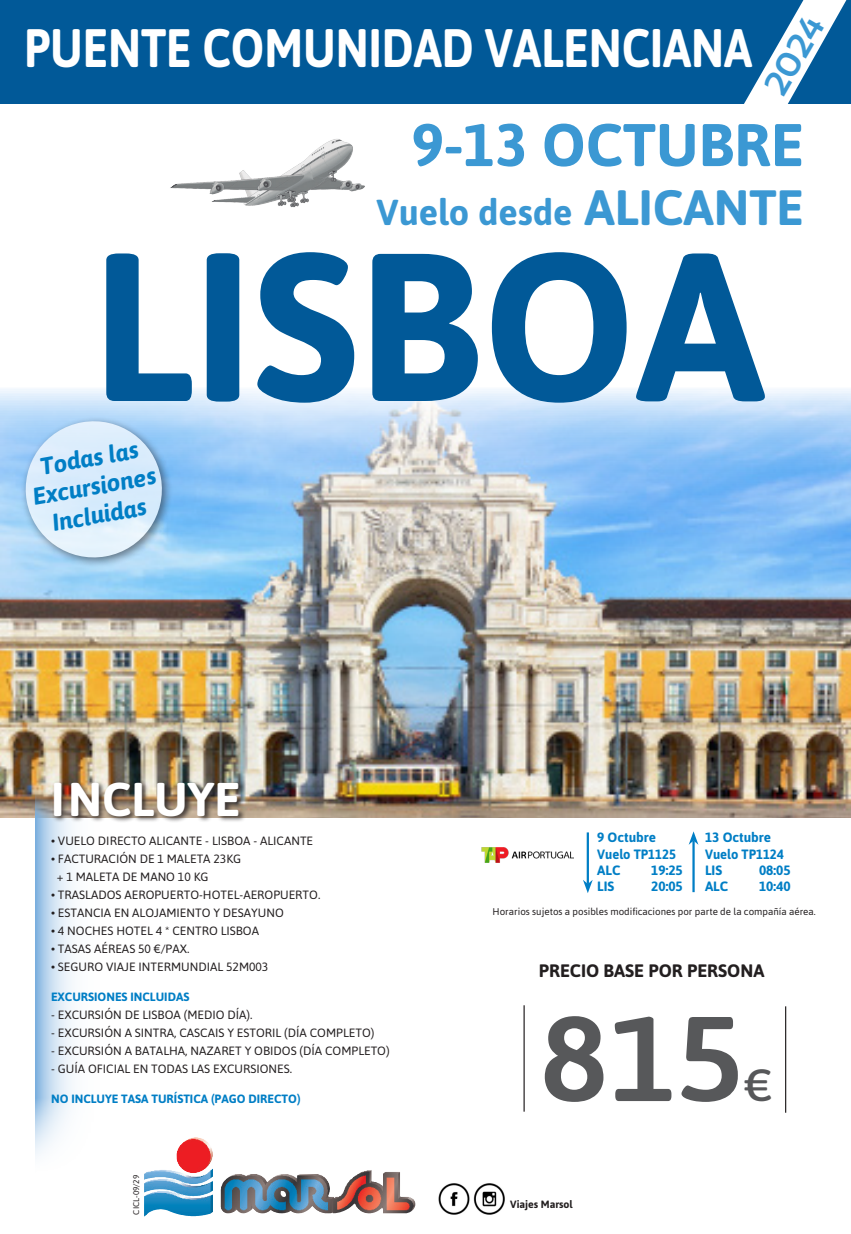
<style>
.page{position:relative;width:851px;height:1234px;background:#fff}
.page>*{position:absolute;margin:0;border:0;box-sizing:border-box;transform-origin:0 0}
.t1{font:700 210px "Asap";color:#015998}
.t2{font:600 120px "Asap";color:#57585a;scale:1.06 1}
.t3{font:700 60px "Asap";color:#3b98d3}
.t4{font:700 54px "Asap";color:#fff;scale:.85 1}
.t5{font:700 47.25px "Asap";color:#fff}
.t6{font:500 45px "Asap";color:#57585a;scale:1.06 1}
.t7{font:700 36px "Asap";color:#3b98d3}
.t8{font:700 34.5px "Sansation";color:#3b98d3}
.t9{font:italic 700 24px "Asap";color:#007ec5}
.t10{font:700 18px "Asap";color:#231f20}
.t11{font:700 13.5px "Asap";color:#007ec5}
.t12{font:700 13.5px "Asap";color:#007ec5;scale:.96 1}
.t13{font:12px "Asap";color:#231f20}
.t14{font:700 12px "Asap";color:#007ec5}
.t15{font:700 10.5px "Asap";color:#231f20}
.t16{font:9.75px "Asap";color:#231f20}
.t17{font:8.25px "Asap";color:#231f20}
.s1{font-size:49.5px}
</style>
<div class="page">
<img style="left:0;top:389px;width:850px;height:428px">
<div style="left:111px;top:1105px;width:351px;height:128px;background:#fff;opacity:.5"></div>
<img style="left:176px;top:1136px;width:37px;height:36px">
<img style="left:436px;top:1181px;width:69px;height:33px">
<div style="left:0;top:0;width:850px;height:104px;background:#015998"></div>
<img style="left:170px;top:139px;width:195px;height:69px">
<svg style="left:744px;top:0;width:102px;height:104px"></svg>
<svg style="left:35px;top:781px;width:90px;height:397px"></svg>
<div style="left:52px;top:780px;width:194px;height:43px;background:#231f20;opacity:.75"></div>
<hr style="left:785px;top:1006px;width:1px;height:106px;background:#231f20">
<hr style="left:523px;top:1005px;width:1px;height:106px;background:#231f20">
<hr style="left:586px;top:832px;width:3px;height:51px;background:#007ec5">
<svg style="left:583px;top:879px;width:9px;height:14px"></svg>
<hr style="left:692px;top:840px;width:2px;height:51px;background:#007ec5">
<svg style="left:689px;top:831px;width:9px;height:13px"></svg>
<img style="left:481px;top:847px;width:92px;height:16px">
<div style="left:20px;top:416px;width:153px;height:152px;background:#231f20;opacity:.75"></div>
<svg style="left:20px;top:415px;width:147px;height:148px;background:#c7e1f6"></svg>
<p class="t4" style="left:24px;top:16px;width:858px">PUENTE COMUNIDAD VALENCIANA</p>
<p class="t8" style="left:755px;top:82px;width:86px;rotate:-60deg">2024</p>
<p class="t3" style="left:412px;top:110px;width:393px">9-13 OCTUBRE</p>
<p class="t7" style="left:376px;top:191px;width:428px">Vuelo desde <span class="s1">ALICANTE</span></p>
<p class="t1" style="left:92px;top:205px;width:674px">LISBOA</p>
<p class="t9" style="left:38px;top:452px;width:101px;rotate:-10deg">Todas las</p>
<p class="t9" style="left:31px;top:483px;width:126px;rotate:-10deg">Excursiones</p>
<p class="t9" style="left:50px;top:509px;width:97px;rotate:-10deg">Incluidas</p>
<p class="t5" style="left:51px;top:771px;width:191px">INCLUYE</p>
<p class="t13" style="left:51px;top:833px;width:263px">• VUELO DIRECTO ALICANTE - LISBOA - ALICANTE</p>
<p class="t13" style="left:51px;top:851px;width:192px">• FACTURACIÓN DE 1 MALETA 23KG</p>
<p class="t13" style="left:57px;top:869px;width:153px">+ 1 MALETA DE MANO 10 KG</p>
<p class="t13" style="left:51px;top:887px;width:271px">• TRASLADOS AEROPUERTO-HOTEL-AEROPUERTO.</p>
<p class="t13" style="left:51px;top:905px;width:234px">• ESTANCIA EN ALOJAMIENTO Y DESAYUNO</p>
<p class="t13" style="left:51px;top:923px;width:209px">• 4 NOCHES HOTEL 4 * CENTRO LISBOA</p>
<p class="t13" style="left:51px;top:941px;width:140px">• TASAS AÉREAS 50 €/PAX.</p>
<p class="t13" style="left:51px;top:959px;width:219px">• SEGURO VIAJE INTERMUNDIAL 52M003</p>
<p class="t14" style="left:51px;top:989px;width:140px">EXCURSIONES INCLUIDAS</p>
<p class="t13" style="left:51px;top:1007px;width:203px">- EXCURSIÓN DE LISBOA (MEDIO DÍA).</p>
<p class="t13" style="left:51px;top:1025px;width:325px">- EXCURSIÓN A SINTRA, CASCAIS Y ESTORIL (DÍA COMPLETO)</p>
<p class="t13" style="left:51px;top:1043px;width:340px">- EXCURSIÓN A BATALHA, NAZARET Y OBIDOS (DÍA COMPLETO)</p>
<p class="t13" style="left:51px;top:1061px;width:242px">- GUÍA OFICIAL EN TODAS LAS EXCURSIONES.</p>
<p class="t14" style="left:51px;top:1091px;width:251px">NO INCLUYE TASA TURÍSTICA (PAGO DIRECTO)</p>
<p class="t17" style="left:131px;top:1214px;width:41px;rotate:-90deg">CICL-09/29</p>
<p class="t11" style="left:597px;top:829px;width:60px">9 Octubre</p>
<p class="t12" style="left:597px;top:845px;width:84px">Vuelo TP1125</p>
<p class="t11" style="left:597px;top:862px;width:25px">ALC</p>
<p class="t11" style="left:651px;top:862px;width:33px">19:25</p>
<p class="t11" style="left:597px;top:878px;width:19px">LIS</p>
<p class="t11" style="left:651px;top:878px;width:33px">20:05</p>
<p class="t11" style="left:705px;top:829px;width:68px">13 Octubre</p>
<p class="t12" style="left:705px;top:845px;width:84px">Vuelo TP1124</p>
<p class="t11" style="left:705px;top:862px;width:19px">LIS</p>
<p class="t11" style="left:759px;top:862px;width:33px">08:05</p>
<p class="t11" style="left:705px;top:878px;width:25px">ALC</p>
<p class="t11" style="left:759px;top:878px;width:33px">10:40</p>
<p class="t16" style="left:492px;top:906px;width:324px">Horarios sujetos a posibles modificaciones por parte de la compañía aérea.</p>
<p class="t10" style="left:538px;top:960px;width:227px">PRECIO BASE POR PERSONA</p>
<p class="t2" style="left:540px;top:975px;width:194px">815</p>
<p class="t6" style="left:744px;top:1053px;width:28px">€</p>
<p class="t15" style="left:510px;top:1197px;width:64px">Viajes Marsol</p>
</div>
